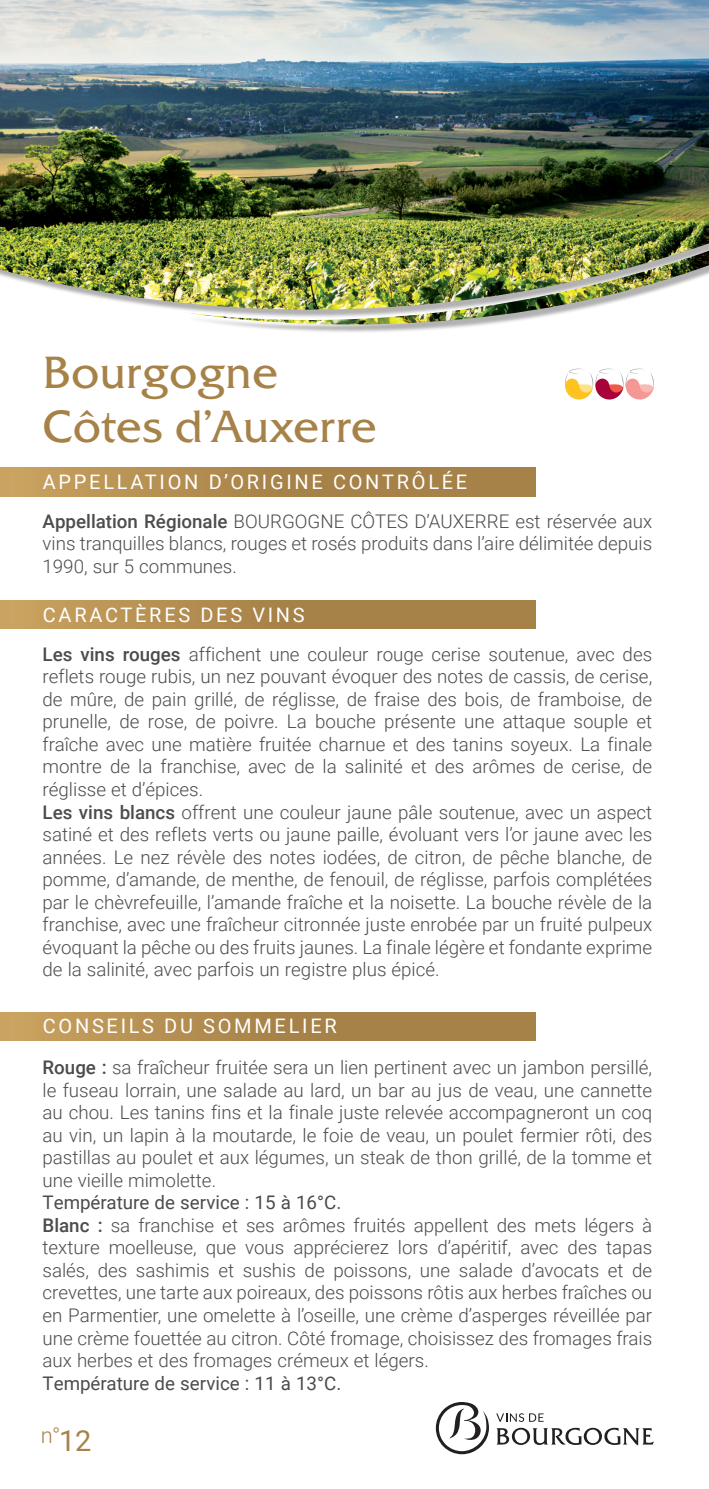
<style>
.page{position:relative;width:709px;height:1489px;background:#fff}
.page>*{position:absolute;margin:0;border:0;box-sizing:border-box;transform-origin:0 0}
.t1{font:45px "Friz Quadrata Pro";color:#a78248}
.t2{font:29px "Roboto";color:#a78248}
.t3{font:300 22px "Roboto";color:#a78248}
.Texte_courant_normal{font:20px "Roboto";letter-spacing:.135em;color:#fff}
.Texte_courant_normal-2{font:300 18.75px/22.5px "Roboto";color:#4b4c4d;text-align:justify}
.Texte_courant_normal-3{font:18.75px "Roboto";color:#4b4c4d}
.s1{font-weight:500}
</style>
<div class="page">
<img style="left:0;top:0;width:709px;height:332px">
<div style="left:0;top:600px;width:535px;height:29px;background:linear-gradient(to right,#c39c5b,#9e7a42)"></div>
<div style="left:0;top:468px;width:535px;height:28px;background:linear-gradient(to right,#c39c5b,#9e7a42)"></div>
<div style="left:0;top:1012px;width:535px;height:28px;background:linear-gradient(to right,#c39c5b,#9e7a42)"></div>
<svg style="left:565px;top:368px;width:89px;height:31px"></svg>
<svg style="left:496px;top:1413px;width:47px;height:8px"></svg>
<svg style="left:496px;top:1427px;width:158px;height:18px"></svg>
<svg style="left:436px;top:1402px;width:53px;height:51px"></svg>
<p class="t1" style="left:43px;top:344px;width:237px">Bourgogne</p>
<p class="t1" style="left:43px;top:398px;width:336px">Côtes d’Auxerre</p>
<p class="Texte_courant_normal" style="left:43px;top:467px;width:426px">APPELLATION D’ORIGINE CONTRÔLÉE</p>
<p class="Texte_courant_normal-2" style="left:43px;top:509px;width:611px"><span class="s1">Appellation Régionale</span> BOURGOGNE CÔTES D’AUXERRE est réservée aux vins tranquilles blancs, rouges et rosés produits dans l’aire délimitée depuis 1990, sur 5 communes.</p>
<p class="Texte_courant_normal" style="left:43px;top:600px;width:263px">CARACTÈRES DES VINS</p>
<p class="Texte_courant_normal-2" style="left:43px;top:642px;width:611px"><span class="s1">Les vins rouges</span> affichent une couleur rouge cerise soutenue, avec des reflets rouge rubis, un nez pouvant évoquer des notes de cassis, de cerise, de mûre, de pain grillé, de réglisse, de fraise des bois, de framboise, de prunelle, de rose, de poivre. La bouche présente une attaque souple et fraîche avec une matière fruitée charnue et des tanins soyeux. La finale montre de la franchise, avec de la salinité et des arômes de cerise, de réglisse et d’épices.</p>
<p class="Texte_courant_normal-2" style="left:43px;top:799px;width:611px"><span class="s1">Les vins blancs</span> offrent une couleur jaune pâle soutenue, avec un aspect satiné et des reflets verts ou jaune paille, évoluant vers l’or jaune avec les années. Le nez révèle des notes iodées, de citron, de pêche blanche, de pomme, d’amande, de menthe, de fenouil, de réglisse, parfois complétées par le chèvrefeuille, l’amande fraîche et la noisette. La bouche révèle de la franchise, avec une fraîcheur citronnée juste enrobée par un fruité pulpeux évoquant la pêche ou des fruits jaunes. La finale légère et fondante exprime de la salinité, avec parfois un registre plus épicé.</p>
<p class="Texte_courant_normal" style="left:43px;top:1012px;width:295px">CONSEILS DU SOMMELIER</p>
<p class="Texte_courant_normal-2" style="left:43px;top:1055px;width:611px"><span class="s1">Rouge :</span> sa fraîcheur fruitée sera un lien pertinent avec un jambon persillé, le fuseau lorrain, une salade au lard, un bar au jus de veau, une cannette au chou. Les tanins fins et la finale juste relevée accompagneront un coq au vin, un lapin à la moutarde, le foie de veau, un poulet fermier rôti, des pastillas au poulet et aux légumes, un steak de thon grillé, de la tomme et une vieille mimolette.</p>
<p class="Texte_courant_normal-3" style="left:43px;top:1189px;width:300px">Température de service : 15 à 16°C.</p>
<p class="Texte_courant_normal-2" style="left:43px;top:1213px;width:611px"><span class="s1">Blanc :</span> sa franchise et ses arômes fruités appellent des mets légers à texture moelleuse, que vous apprécierez lors d’apéritif, avec des tapas salés, des sashimis et sushis de poissons, une salade d’avocats et de crevettes, une tarte aux poireaux, des poissons rôtis aux herbes fraîches ou en Parmentier, une omelette à l’oseille, une crème d’asperges réveillée par une crème fouettée au citron. Côté fromage, choisissez des fromages frais aux herbes et des fromages crémeux et légers.</p>
<p class="Texte_courant_normal-3" style="left:43px;top:1369px;width:300px">Température de service : 11 à 13°C.</p>
<p class="t3" style="left:41px;top:1419px;width:21px">n°</p>
<p class="t2" style="left:59px;top:1419px;width:34px">12</p>
</div>
